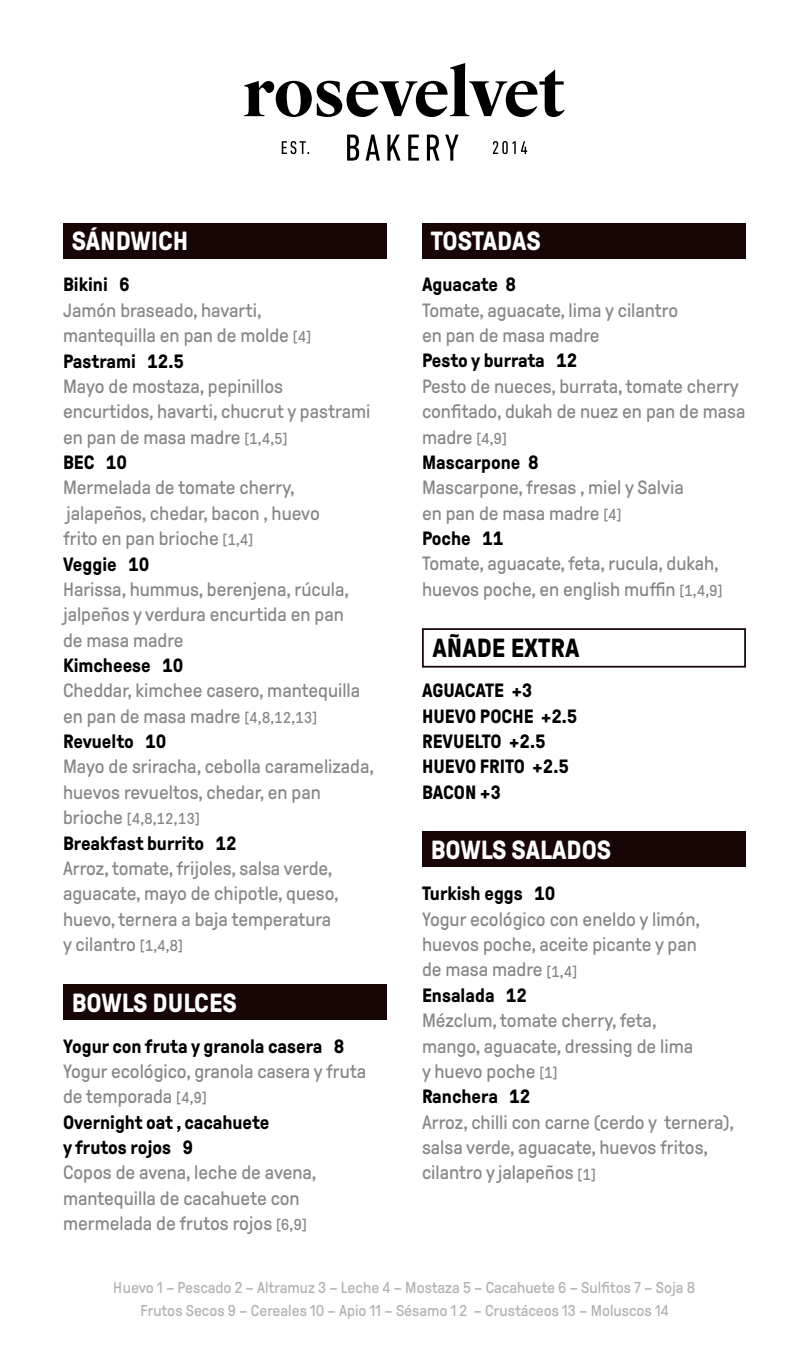
<style>
.page{position:relative;width:809px;height:1365px;background:#fff}
.page>*{position:absolute;margin:0;border:0;box-sizing:border-box;transform-origin:0 0}
.t1{font:700 26.25px "GT Pressura Pro";color:#fff}
.t2{font:700 26.25px "GT Pressura Pro";color:#020203}
.t3{font:19.25px/25.4px "GT Pressura Pro";color:#878787}
.t4{font:700 19.25px/25.4px "GT Pressura Pro";color:#000}
.t5{font:15.75px/22.8px "GT Pressura Pro";color:#878787;text-align:center}
.s1{font-size:15.75px}
.s2{font-weight:700;color:#000}
.s3{font-size:19.25px}
</style>
<div class="page">
<svg style="left:347px;top:135px;width:12px;height:26px"></svg>
<svg style="left:365px;top:135px;width:15px;height:26px"></svg>
<svg style="left:387px;top:135px;width:13px;height:26px"></svg>
<svg style="left:408px;top:135px;width:11px;height:26px"></svg>
<svg style="left:427px;top:135px;width:12px;height:26px"></svg>
<svg style="left:445px;top:135px;width:13px;height:26px"></svg>
<svg style="left:282px;top:141px;width:27px;height:13px"></svg>
<svg style="left:493px;top:141px;width:22px;height:13px"></svg>
<svg style="left:521px;top:141px;width:6px;height:13px"></svg>
<svg style="left:244px;top:63px;width:320px;height:54px"></svg>
<div style="left:422px;top:223px;width:324px;height:36px;background:#180607"></div>
<div style="left:63px;top:984px;width:324px;height:36px;background:#180607"></div>
<div style="left:422px;top:831px;width:324px;height:36px;background:#180607"></div>
<div style="left:422px;top:628px;width:324px;height:40px;border:2px solid #180607"></div>
<div style="left:63px;top:223px;width:324px;height:36px;background:#180607"></div>
<h1 class="t1" style="left:72px;top:227px;width:118px">SÁNDWICH</h1>
<p class="t4" style="left:63px;top:272px;width:68px">Bikini 6</p>
<p class="t3" style="left:63px;top:298px;width:250px">Jamón braseado, havarti, mantequilla en pan de molde <span class="s1">[4]<br></span><span class="s2">Pastrami 12.5</span></p>
<p class="t3" style="left:63px;top:374px;width:309px">Mayo de mostaza, pepinillos encurtidos, havarti, chucrut y pastrami en pan de masa madre <span class="s1">[1,4,5]<br></span><span class="s2">BEC 10</span></p>
<p class="t3" style="left:63px;top:475px;width:258px">Mermelada de tomate cherry, jalapeños, chedar, bacon , huevo frito en pan brioche <span class="s1">[1,4]<br></span><span class="s2">Veggie 10</span></p>
<p class="t3" style="left:63px;top:577px;width:287px">Harissa, hummus, berenjena, rúcula, jalpeños y verdura encurtida en pan de masa madre</p>
<p class="t4" style="left:63px;top:653px;width:122px">Kimcheese 10</p>
<p class="t3" style="left:63px;top:678px;width:299px">Cheddar, kimchee casero, mantequilla en pan de masa madre <span class="s1">[4,8,12,13]<br></span><span class="s2">Revuelto 10</span></p>
<p class="t3" style="left:63px;top:754px;width:312px">Mayo de sriracha, cebolla caramelizada, huevos revueltos, chedar, en pan</p>
<p class="t5" style="left:63px;top:808px;width:138px"><span class="s3">brioche</span> [4,8,12,13]</p>
<p class="t4" style="left:63px;top:830px;width:175px">Breakfast burrito 12</p>
<p class="t3" style="left:63px;top:856px;width:277px">Arroz, tomate, frijoles, salsa verde, aguacate, mayo de chipotle, queso, huevo, ternera a baja temperatura y cilantro <span class="s1">[1,4,8]</span></p>
<h1 class="t1" style="left:72px;top:988px;width:167px">BOWLS DULCES</h1>
<p class="t4" style="left:63px;top:1033px;width:283px">Yogur con fruta y granola casera 8</p>
<p class="t3" style="left:63px;top:1059px;width:304px">Yogur ecológico, granola casera y fruta de temporada <span class="s1">[4,9]<br></span><span class="s2">Overnight oat , cacahuete<br>y frutos rojos 9</span></p>
<p class="t3" style="left:63px;top:1160px;width:255px">Copos de avena, leche de avena, mantequilla de cacahuete con mermelada de frutos rojos <span class="s1">[6,9]</span></p>
<h1 class="t1" style="left:431px;top:227px;width:112px">TOSTADAS</h1>
<p class="t4" style="left:422px;top:272px;width:96px">Aguacate 8</p>
<p class="t3" style="left:422px;top:298px;width:258px">Tomate, aguacate, lima y cilantro en pan de masa madre</p>
<p class="t4" style="left:422px;top:348px;width:157px">Pesto y burrata 12</p>
<p class="t3" style="left:422px;top:374px;width:325px">Pesto de nueces, burrata, tomate cherry confitado, dukah de nuez en pan de masa madre <span class="s1">[4,9]<br></span><span class="s2">Mascarpone 8</span></p>
<p class="t3" style="left:422px;top:475px;width:263px">Mascarpone, fresas , miel y Salvia en pan de masa madre <span class="s1">[4]<br></span><span class="s2">Poche 11</span></p>
<p class="t3" style="left:422px;top:551px;width:302px">Tomate, aguacate, feta, rucula, dukah, huevos poche, en english muffin <span class="s1">[1,4,9]</span></p>
<h1 class="t2" style="left:432px;top:634px;width:148px">AÑADE EXTRA</h1>
<p class="t4" style="left:422px;top:678px;width:157px">AGUACATE +3<br>HUEVO POCHE +2.5<br>REVUELTO +2.5<br>HUEVO FRITO +2.5<br>BACON +3</p>
<h1 class="t1" style="left:431px;top:835px;width:182px">BOWLS SALADOS</h1>
<p class="t4" style="left:422px;top:881px;width:135px">Turkish eggs 10</p>
<p class="t3" style="left:422px;top:907px;width:280px">Yogur ecológico con eneldo y limón, huevos poche, aceite picante y pan de masa madre <span class="s1">[1,4]<br></span><span class="s2">Ensalada 12</span></p>
<p class="t3" style="left:422px;top:1008px;width:273px">Mézclum, tomate cherry, feta, mango, aguacate, dressing de lima y huevo poche <span class="s1">[1]<br></span><span class="s2">Ranchera 12</span></p>
<p class="t3" style="left:422px;top:1110px;width:314px">Arroz, chilli con carne (cerdo y ternera), salsa verde, aguacate, huevos fritos, cilantro y jalapeños <span class="s1">[1]</span></p>
<p class="t5" style="left:114px;top:1276px;width:583px">Huevo 1 – Pescado 2 – Altramuz 3 – Leche 4 – Mostaza 5 – Cacahuete 6 – Sulfitos 7 – Soja 8<br>Frutos Secos 9 – Cereales 10 – Apio 11 – Sésamo 1 2 – Crustáceos 13 – Moluscos 14</p>
</div>
